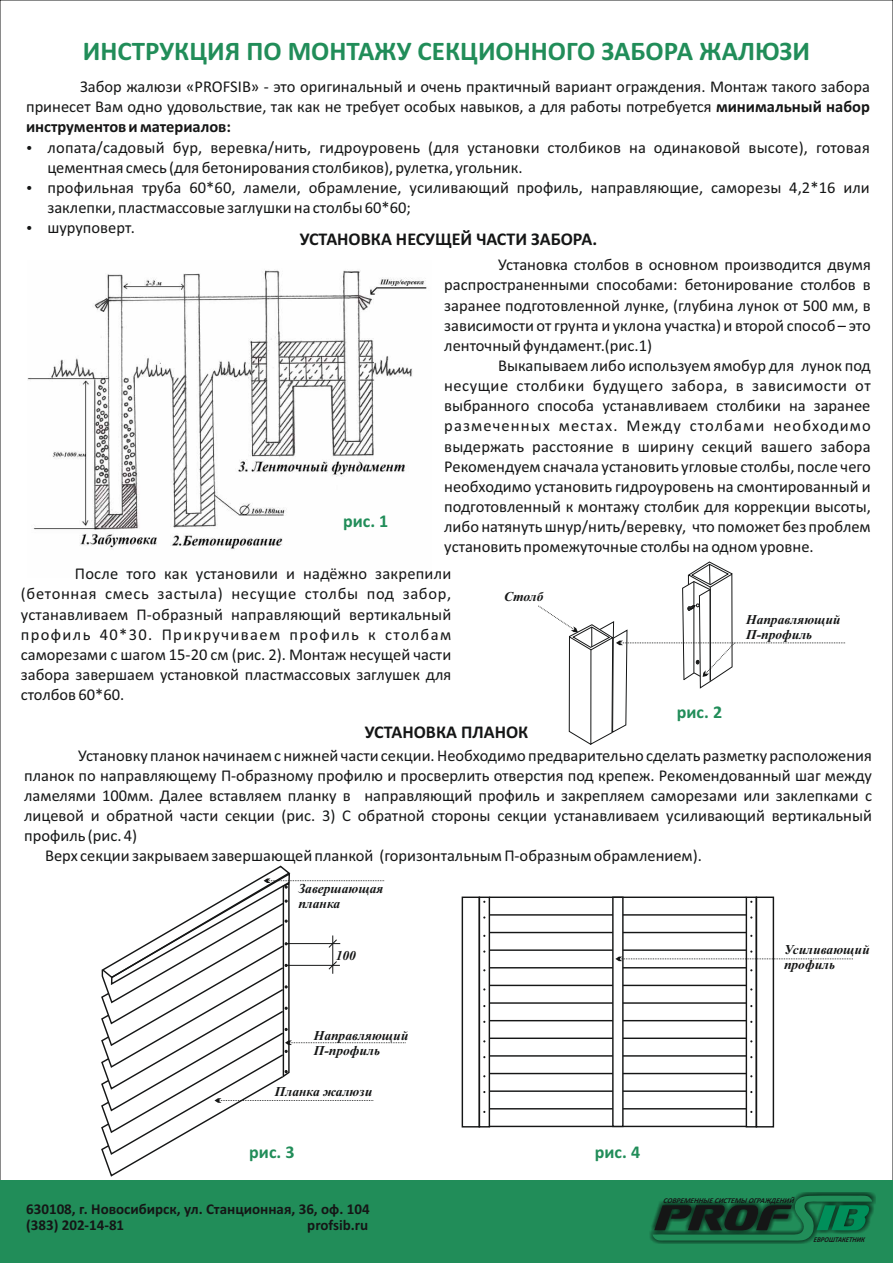
<style>
.page{position:relative;width:893px;height:1263px;background:#fff}
.page>*{position:absolute;margin:0;border:0;box-sizing:border-box;transform-origin:0 0}
.t1{font:700 27px "Calibri";color:#218d59}
.t2{font:700 18px "Calibri";color:#151616}
.t3{font:700 18px "Calibri";color:#218d59}
.t4{font:16.5px/20.1px "Calibri";color:#151616;text-align:justify}
.t5{font:700 15px/16px "Calibri";color:#151616}
.t6{font:italic 700 13.5px/15px "Times New Roman";color:#151616}
.t7{font:italic 700 7.35px "Calibri";color:#151616}
.t8{font:italic 700 7.35px "Calibri";color:#151616;scale:.91 1}
.s1{font-weight:700}
</style>
<div class="page">
<img style="left:28px;top:270px;width:399px;height:279px">
<div style="left:0;top:1180px;width:893px;height:83px;background:#218d59"></div>
<div style="left:649px;top:1192px;width:226px;height:52px;background:#151616;opacity:.86"></div>
<svg style="left:653px;top:1195px;width:219px;height:46px"></svg>
<hr style="left:489px;top:896px;width:257px;height:2px;background:#151616">
<hr style="left:489px;top:914px;width:257px;height:2px;background:#151616">
<hr style="left:489px;top:932px;width:257px;height:1px;background:#151616">
<hr style="left:489px;top:949px;width:257px;height:2px;background:#151616">
<hr style="left:489px;top:967px;width:257px;height:1px;background:#151616">
<hr style="left:489px;top:985px;width:257px;height:1px;background:#151616">
<hr style="left:489px;top:1002px;width:257px;height:2px;background:#151616">
<hr style="left:489px;top:1020px;width:257px;height:1px;background:#151616">
<hr style="left:489px;top:1037px;width:257px;height:2px;background:#151616">
<hr style="left:489px;top:1055px;width:257px;height:2px;background:#151616">
<hr style="left:489px;top:1073px;width:257px;height:1px;background:#151616">
<hr style="left:489px;top:1090px;width:257px;height:2px;background:#151616">
<hr style="left:489px;top:1108px;width:257px;height:1px;background:#151616">
<hr style="left:489px;top:1126px;width:257px;height:1px;background:#151616">
<div style="left:479px;top:896px;width:11px;height:231px;border:1px solid #151616"></div>
<div style="left:462px;top:896px;width:18px;height:231px;border:1px solid #151616"></div>
<svg style="left:611px;top:896px;width:242px;height:232px"></svg>
<svg style="left:101px;top:865px;width:305px;height:312px"></svg>
<svg style="left:538px;top:561px;width:307px;height:184px"></svg>
<hr style="left:694px;top:581px;width:1px;height:92px;background:#151616">
<h1 class="t1" style="left:83px;top:39px;width:729px">ИНСТРУКЦИЯ ПО МОНТАЖУ СЕКЦИОННОГО ЗАБОРА ЖАЛЮЗИ</h1>
<p class="t4" style="left:26px;top:78px;width:845px;text-indent:54px">Забор жалюзи «PROFSIB» - это оригинальный и очень практичный вариант ограждения. Монтаж такого забора принесет Вам одно удовольствие, так как не требует особых навыков, а для работы потребуется <span class="s1">минимальный набор инструментов и материалов:</span></p>
<p class="t4" style="left:47px;top:138px;width:824px;text-align:left">лопата/садовый бур, веревка/нить, гидроуровень (для установки столбиков на одинаковой высоте), готовая цементная смесь (для бетонирования столбиков), рулетка, угольник.<br>профильная труба 60*60, ламели, обрамление, усиливающий профиль, направляющие, саморезы 4,2*16 или заклепки, пластмассовые заглушки на столбы 60*60;<br>шуруповерт.</p>
<p class="t2" style="left:300px;top:231px;width:299px">УСТАНОВКА НЕСУЩЕЙ ЧАСТИ ЗАБОРА.</p>
<p class="t4" style="left:444px;top:256px;width:428px;text-indent:54px">Установка столбов в основном производится двумя распространенными способами: бетонирование столбов в заранее подготовленной лунке, (глубина лунок от 500 мм, в зависимости от грунта и уклона участка) и второй способ – это ленточный фундамент.(рис.1)</p>
<p class="t4" style="left:444px;top:357px;width:428px;text-indent:54px">Выкапываем либо используем ямобур для лунок под несущие столбики будущего забора, в зависимости от выбранного способа устанавливаем столбики на заранее размеченных местах. Между столбами необходимо выдержать расстояние в ширину секций вашего забора Рекомендуем сначала установить угловые столбы, после чего необходимо установить гидроуровень на смонтированный и подготовленный к монтажу столбик для коррекции высоты, либо натянуть шнур/нить/веревку, что поможет без проблем установить промежуточные столбы на одном уровне.</p>
<p class="t4" style="left:21px;top:565px;width:432px;text-indent:54px">После того как установили и надёжно закрепили (бетонная смесь застыла) несущие столбы под забор, устанавливаем П-образный направляющий вертикальный профиль 40*30. Прикручиваем профиль к столбам саморезами с шагом 15-20 см (рис. 2). Монтаж несущей части забора завершаем установкой пластмассовых заглушек для столбов 60*60.</p>
<p class="t3" style="left:343px;top:514px;width:47px">рис. 1</p>
<p class="t6" style="left:504px;top:591px;width:41px">Столб</p>
<p class="t6" style="left:746px;top:613px;width:96px">Направляющий<br>П-профиль</p>
<p class="t2" style="left:365px;top:725px;width:165px">УСТАНОВКА ПЛАНОК</p>
<p class="t3" style="left:677px;top:704px;width:47px">рис. 2</p>
<p class="t4" style="left:78px;top:746px;width:795px">Установку планок начинаем с нижней части секции. Необходимо предварительно сделать разметку расположения</p>
<p class="t4" style="left:24px;top:766px;width:849px">планок по направляющему П-образному профилю и просверлить отверстия под крепеж. Рекомендованный шаг между</p>
<p class="t4" style="left:24px;top:787px;width:849px">ламелями 100мм. Далее вставляем планку в направляющий профиль и закрепляем саморезами или заклепками с</p>
<p class="t4" style="left:24px;top:807px;width:849px">лицевой и обратной части секции (рис. 3) С обратной стороны секции устанавливаем усиливающий вертикальный</p>
<p class="t4" style="left:24px;top:827px;width:114px">профиль (рис. 4)</p>
<p class="t4" style="left:45px;top:847px;width:658px">Верх секции закрываем завершающей планкой (горизонтальным П-образным обрамлением).</p>
<p class="t6" style="left:298px;top:882px;width:87px">Завершающая планка</p>
<p class="t6" style="left:336px;top:950px;width:22px">100</p>
<p class="t6" style="left:314px;top:1029px;width:96px">Направляющий<br>П-профиль</p>
<p class="t6" style="left:275px;top:1085px;width:99px">Планка жалюзи</p>
<p class="t3" style="left:249px;top:1144px;width:47px">рис. 3</p>
<p class="t5" style="left:26px;top:1202px;width:345px">630108, г. Новосибирск, ул. Станционная, 36, оф. 104 (383) 202-14-81</p>
<p class="t5" style="left:307px;top:1218px;width:62px">profsib.ru</p>
<p class="t6" style="left:784px;top:944px;width:87px">Усиливающий профиль</p>
<p class="t3" style="left:595px;top:1144px;width:47px">рис. 4</p>
<p class="t7" style="left:663px;top:1197px;width:132px">СОВРЕМЕННЫЕ СИСТЕМЫ ОГРАЖДЕНИЙ</p>
<p class="t8" style="left:814px;top:1236px;width:58px">ЕВРОШТАКЕТНИК</p>
</div>
